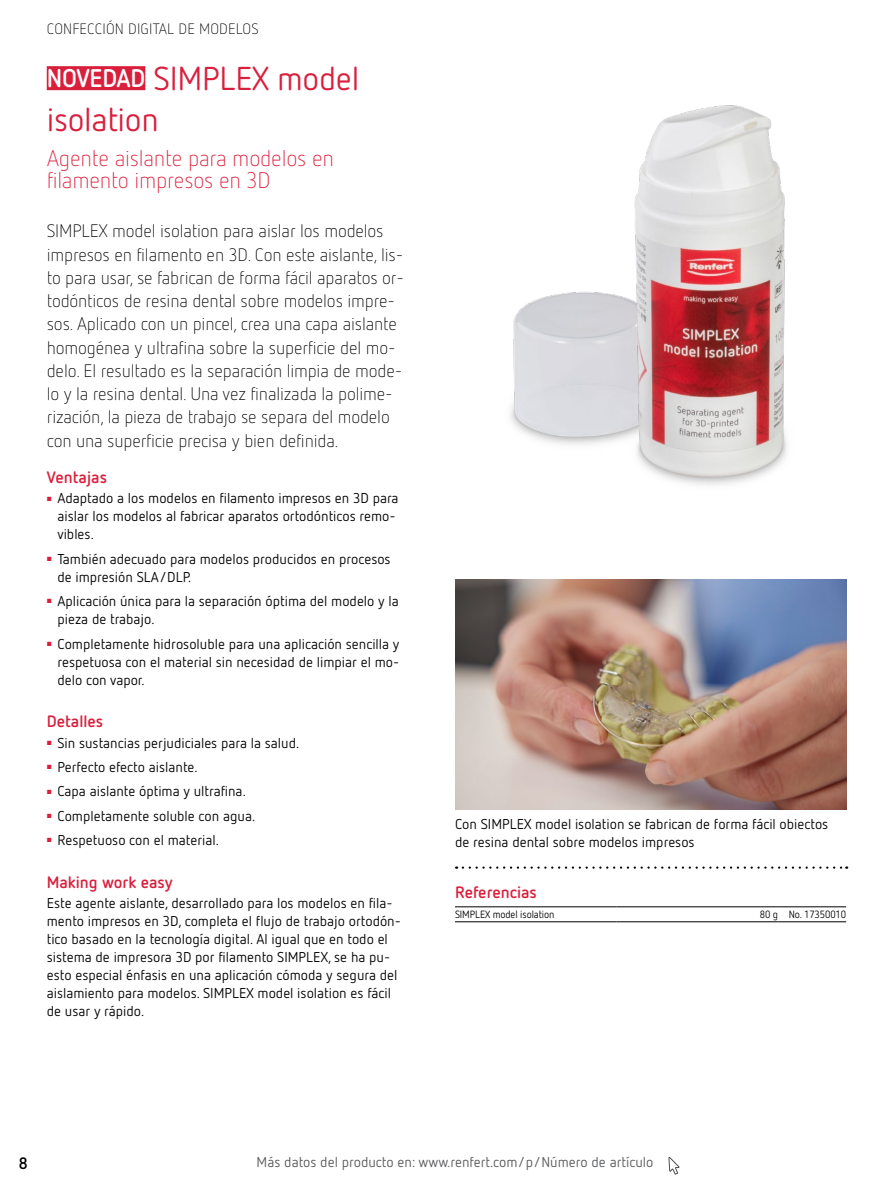
<style>
.page{position:relative;width:893px;height:1187px;background:#fff}
.page>*{position:absolute;margin:0;border:0;box-sizing:border-box;transform-origin:0 0}
.t1{font:33px/40.5px "Netto Pro";letter-spacing:-.01em;color:#da1f3d}
.t2{font:300 22.5px/22.5px "Netto Pro";letter-spacing:-.01em;color:#da1f3d}
.t3{font:300 18px/23.2px "Netto Pro";letter-spacing:-.01em;color:#000}
.t4{font:700 16.5px "Netto Pro";color:#da1f3d}
.t5{font:700 16.5px "Netto Pro";color:#000}
.t6{font:300 15px "Netto Pro";letter-spacing:.01em;color:#000}
.t7{font:14.25px/18px "Netto Pro";color:#000}
.t8{font:14.25px "Netto Pro";color:#58595b}
.t9{font:10.5px "Netto Pro";letter-spacing:-.01em;color:#000;scale:.96 1}
.s1{font-weight:700;font-size:25.5px;color:#fff}
</style>
<div class="page">
<img style="left:455px;top:579px;width:391px;height:230px">
<div style="left:47px;top:66px;width:98px;height:24px;background:#da1f3d"></div>
<svg style="left:463px;top:866px;width:384px;height:2px"></svg>
<hr style="left:455px;top:906px;width:162px;height:1px;background:#000">
<hr style="left:455px;top:921px;width:162px;height:1px;background:#000">
<hr style="left:617px;top:906px;width:161px;height:1px;background:#000">
<hr style="left:617px;top:921px;width:161px;height:1px;background:#000">
<hr style="left:778px;top:906px;width:68px;height:1px;background:#000">
<hr style="left:778px;top:921px;width:68px;height:1px;background:#000">
<img style="left:510px;top:291px;width:96px;height:154px">
<img style="left:606px;top:105px;width:181px;height:380px">
<svg style="left:668px;top:1157px;width:12px;height:18px"></svg>
<p class="t6" style="left:47px;top:19px;width:213px">CONFECCIÓN DIGITAL DE MODELOS</p>
<h1 class="t1" style="left:47px;top:57px;width:314px"><span class="s1">NOVEDAD</span> SIMPLEX model isolation</h1>
<h2 class="t2" style="left:47px;top:146px;width:289px">Agente aislante para modelos en filamento impresos en 3D</h2>
<p class="t3" style="left:47px;top:219px;width:359px">SIMPLEX model isolation para aislar los modelos impresos en filamento en 3D. Con este aislante, lis&shy;to para usar, se fabrican de forma fácil aparatos or&shy;todónticos de resina dental sobre modelos impre&shy;sos. Aplicado con un pincel, crea una capa aislante homogénea y ultrafina sobre la superficie del mo&shy;delo. El resultado es la separación limpia de mode&shy;lo y la resina dental. Una vez finalizada la polime&shy;rización, la pieza de trabajo se separa del modelo con una superficie precisa y bien definida.</p>
<p class="t4" style="left:47px;top:466px;width:62px">Ventajas</p>
<p class="t7" style="left:57px;top:489px;width:343px;text-indent:-11px"><sup>■</sup> Adaptado a los modelos en filamento impresos en 3D para aislar los modelos al fabricar aparatos ortodónticos remo&shy;vibles.</p>
<p class="t7" style="left:57px;top:549px;width:335px;text-indent:-11px"><sup>■</sup> También adecuado para modelos producidos en procesos de impresión SLA/DLP.</p>
<p class="t7" style="left:57px;top:591px;width:343px;text-indent:-11px"><sup>■</sup> Aplicación única para la separación óptima del modelo y la pieza de trabajo.</p>
<p class="t7" style="left:57px;top:634px;width:344px;text-align:justify;text-indent:-11px"><sup>■</sup> Completamente hidrosoluble para una aplicación sencilla y respetuosa con el material sin necesidad de limpiar el mo&shy;delo con vapor.</p>
<p class="t4" style="left:47px;top:710px;width:58px">Detalles</p>
<p class="t7" style="left:47px;top:733px;width:254px"><sup>■</sup> Sin sustancias perjudiciales para la salud.</p>
<p class="t7" style="left:47px;top:757px;width:152px"><sup>■</sup> Perfecto efecto aislante.</p>
<p class="t7" style="left:47px;top:781px;width:201px"><sup>■</sup> Capa aislante óptima y ultrafina.</p>
<p class="t7" style="left:47px;top:806px;width:210px"><sup>■</sup> Completamente soluble con agua.</p>
<p class="t7" style="left:47px;top:830px;width:174px"><sup>■</sup> Respetuoso con el material.</p>
<p class="t4" style="left:47px;top:871px;width:128px">Making work easy</p>
<p class="t7" style="left:47px;top:893px;width:356px">Este agente aislante, desarrollado para los modelos en fila&shy;mento impresos en 3D, completa el flujo de trabajo ortodón&shy;tico basado en la tecnología digital. Al igual que en todo el sistema de impresora 3D por filamento SIMPLEX, se ha pu&shy;esto especial énfasis en una aplicación cómoda y segura del aislamiento para modelos. SIMPLEX model isolation es fácil de usar y rápido.</p>
<p class="t7" style="left:455px;top:814px;width:375px">Con SIMPLEX model isolation se fabrican de forma fácil obiectos de resina dental sobre modelos impresos</p>
<p class="t4" style="left:455px;top:881px;width:84px">Referencias</p>
<p class="t9" style="left:455px;top:907px;width:105px">SIMPLEX model isolation</p>
<p class="t9" style="left:760px;top:907px;width:91px">80 g No. 17350010</p>
<p class="t5" style="left:19px;top:1151px;width:11px">8</p>
<p class="t8" style="left:257px;top:1152px;width:398px">Más datos del producto en: www.renfert.com/p/Número de artículo</p>
</div>
